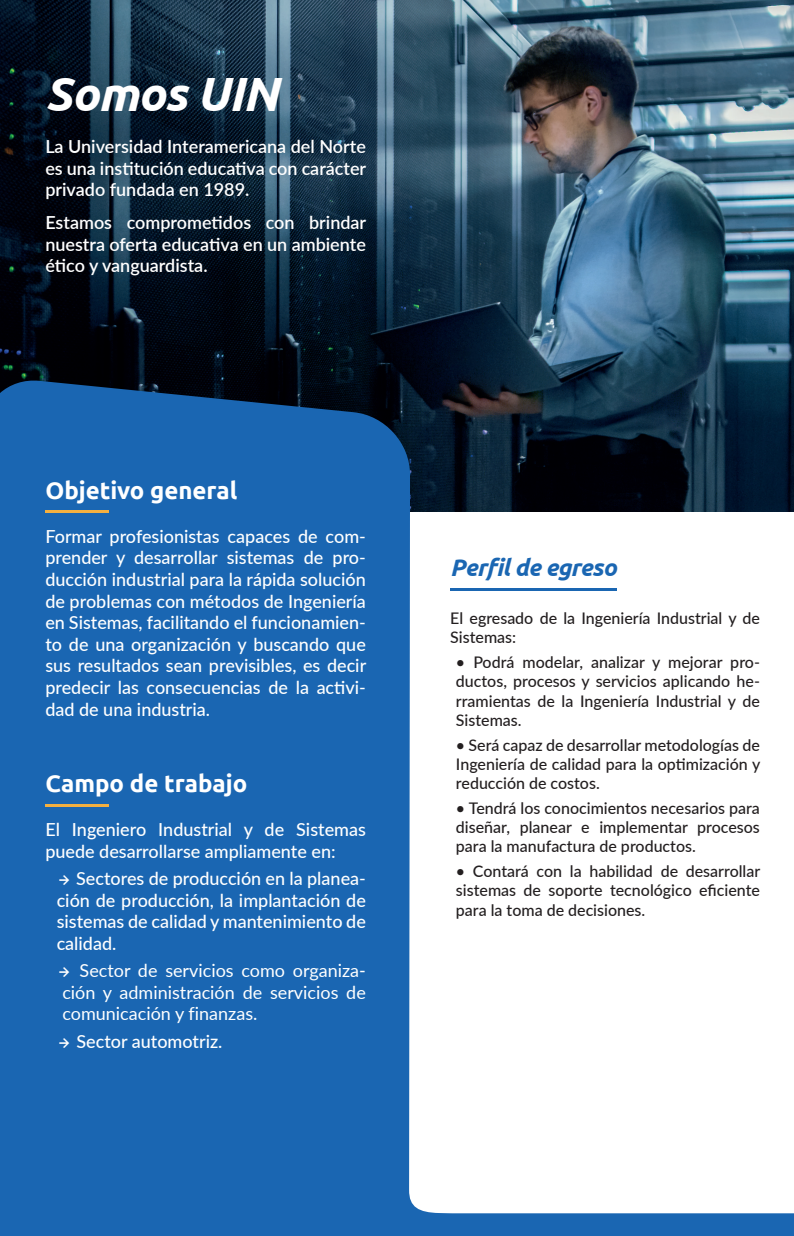
<style>
.page{position:relative;width:794px;height:1236px;background:#fff}
.page>*{position:absolute;margin:0;border:0;box-sizing:border-box;transform-origin:0 0}
.t1{font:italic 700 48px "Ubuntu";letter-spacing:-.02em;color:#fff}
.t2{font:700 24px "Ubuntu";color:#fff}
.t3{font:italic 700 24px "Ubuntu";letter-spacing:-.025em;color:#1a66b2}
.t4{font:500 18px/21.6px "Lato";color:#fff;text-align:justify}
.t5{font:600 18px/21.6px "Lato";color:#fff;text-align:justify}
.t6{font:18px/21.6px "Lato";color:#fff;text-align:justify}
.t7{font:500 16px/19.2px "Lato";color:#231f20;text-align:justify}
.s1{font-family:"Allumi Std";font-weight:400}
.s2{font-family:"Allumi Std"}
</style>
<div class="page">
<img style="left:0;top:0;width:794px;height:511px">
<div style="left:0;top:378px;width:410px;height:858px;background:#1a66b2"></div>
<svg style="left:368px;top:1148px;width:426px;height:88px"></svg>
<hr style="left:45px;top:510px;width:64px;height:3px;background:#f4b040">
<hr style="left:45px;top:804px;width:64px;height:2px;background:#f4b040">
<hr style="left:450px;top:588px;width:166px;height:3px;background:#1a66b2">
<p class="t1" style="left:45px;top:64px;width:234px">Somos UIN</p>
<p class="t5" style="left:45px;top:135px;width:322px">La Universidad Interamericana del Norte es una institución educativa con carácter privado fundada en 1989.</p>
<p class="t5" style="left:45px;top:211px;width:322px">Estamos comprometidos con brindar nuestra oferta educativa en un ambiente ético y vanguardista.</p>
<p class="t2" style="left:45px;top:476px;width:193px">Objetivo general</p>
<p class="t4" style="left:45px;top:525px;width:322px">Formar profesionistas capaces de com&shy;prender y desarrollar sistemas de pro&shy;ducción industrial para la rápida solución de problemas con métodos de Ingeniería en Sistemas, facilitando el funcionamien&shy;to de una organización y buscando que sus resultados sean previsibles, es decir predecir las consecuencias de la activi&shy;dad de una industria.</p>
<p class="t2" style="left:45px;top:769px;width:203px">Campo de trabajo</p>
<p class="t4" style="left:45px;top:818px;width:322px">El Ingeniero Industrial y de Sistemas puede desarrollarse ampliamente en:</p>
<p class="t4" style="left:57px;top:867px;width:311px"><span class="s1">→</span> Sectores de producción en la planea&shy;ción de producción, la implantación de sistemas de calidad y mantenimiento de calidad.</p>
<p class="t6" style="left:62px;top:959px;width:305px;text-indent:-6px"><span class="s2">→</span> Sector de servicios como organiza&shy;ción y administración de servicios de comunicación y finanzas.</p>
<p class="t4" style="left:57px;top:1029px;width:167px"><span class="s1">→</span> Sector automotriz.</p>
<p class="t3" style="left:450px;top:553px;width:168px">Perfil de egreso</p>
<p class="t7" style="left:450px;top:608px;width:311px">El egresado de la Ingeniería Industrial y de<br>Sistemas:</p>
<p class="t7" style="left:456px;top:652px;width:305px">• Podrá modelar, analizar y mejorar pro&shy;ductos, procesos y servicios aplicando he&shy;rramientas de la Ingeniería Industrial y de Sistemas.</p>
<p class="t7" style="left:456px;top:734px;width:306px">• Será capaz de desarrollar metodologías de Ingeniería de calidad para la optimización y reducción de costos.</p>
<p class="t7" style="left:456px;top:798px;width:305px">• Tendrá los conocimientos necesarios para diseñar, planear e implementar procesos para la manufactura de productos.</p>
<p class="t7" style="left:456px;top:861px;width:306px">• Contará con la habilidad de desarrollar sistemas de soporte tecnológico eficiente para la toma de decisiones.</p>
</div>
